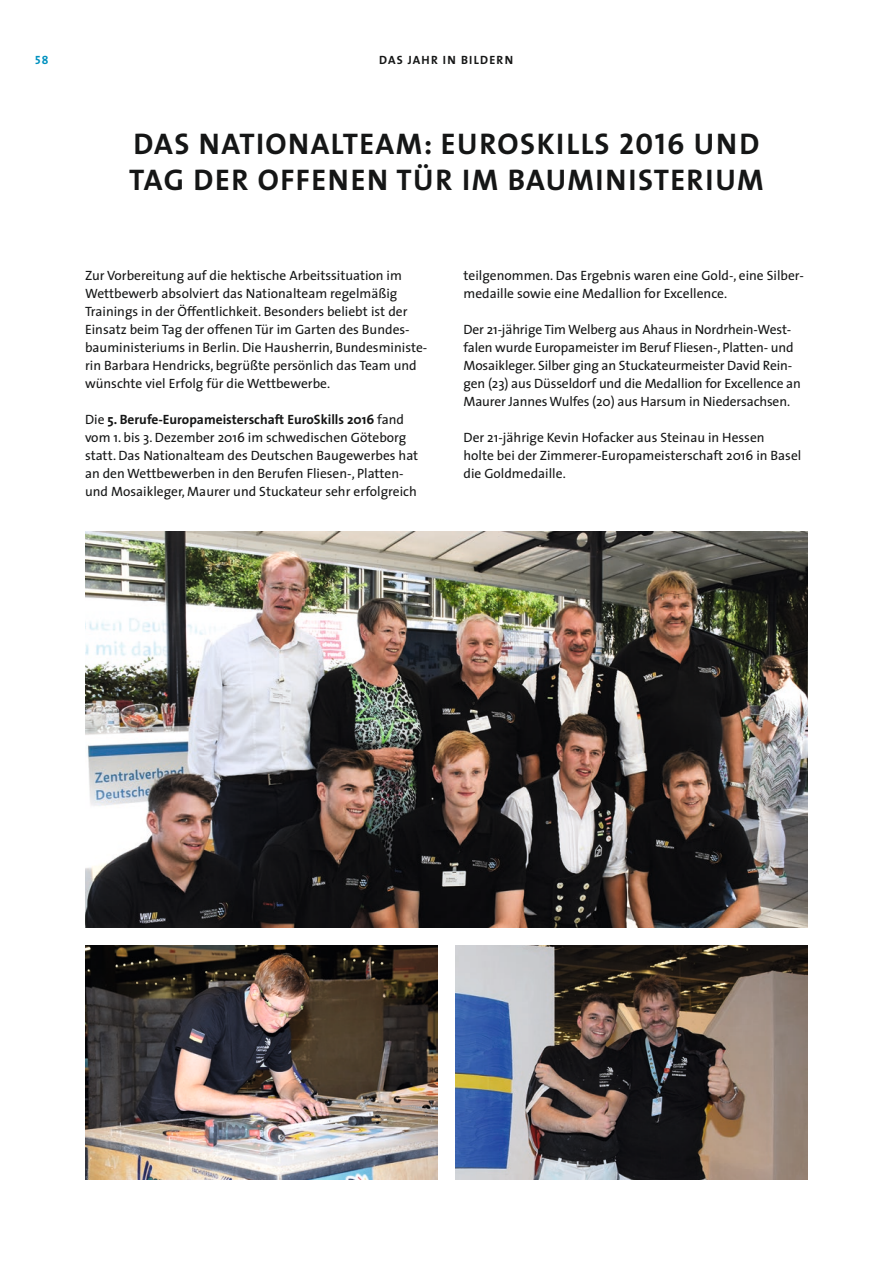
<style>
.page{position:relative;width:893px;height:1263px;background:#fff}
.page>*{position:absolute;margin:0;border:0;box-sizing:border-box;transform-origin:0 0}
.t1{font:30px/36px "The Sans Bold Caps";letter-spacing:.05em;color:#151616}
.t2{font:13.5px/18px "The Sans";color:#151616}
.t3{font:12px "The Sans Bold Caps";color:#151616}
.t4{font:12px "The Sans Bold Caps";color:#0091bf}
.s1{font-weight:700}
</style>
<div class="page">
<img style="left:85px;top:946px;width:352px;height:234px">
<img style="left:85px;top:532px;width:723px;height:396px">
<img style="left:455px;top:946px;width:353px;height:234px">
<p class="t4" style="left:35px;top:50px;width:15px">58</p>
<p class="t3" style="left:379px;top:50px;width:8px">DASJAHRINBILDERN</p>
<h1 class="t1" style="left:129px;top:125px;width:636px">DAS NATIONALTEAM: EUROSKILLS 2016 UND<br>TAG DER OFFENEN TÜR IM BAUMINISTERIUM</h1>
<p class="t2" style="left:85px;top:266px;width:344px">Zur Vorbereitung auf die hektische Arbeitssituation im Wettbewerb absolviert das Nationalteam regelmäßig Trainings in der Öffentlichkeit. Besonders beliebt ist der Einsatz beim Tag der offenen Tür im Garten des Bundes&shy;bauministeriums in Berlin. Die Hausherrin, Bundesministe&shy;rin Barbara Hendricks, begrüßte persönlich das Team und wünschte viel Erfolg für die Wettbewerbe.</p>
<p class="t2" style="left:85px;top:410px;width:335px">Die <span class="s1">5. Berufe-Europameisterschaft EuroSkills 2016</span> fand vom 1. bis 3. Dezember 2016 im schwedischen Göteborg statt. Das Nationalteam des Deutschen Baugewerbes hat an den Wettbewerben in den Berufen Fliesen-, Platten&shy;und Mosaikleger, Maurer und Stuckateur sehr erfolgreich</p>
<p class="t2" style="left:463px;top:266px;width:342px">teilgenommen. Das Ergebnis waren eine Gold-, eine Silber&shy;medaille sowie eine Medallion for Excellence.</p>
<p class="t2" style="left:463px;top:320px;width:339px">Der 21-jährige Tim Welberg aus Ahaus in Nordrhein-West&shy;falen wurde Europameister im Beruf Fliesen-, Platten- und Mosaikleger. Silber ging an Stuckateurmeister David Rein&shy;gen (23) aus Düsseldorf und die Medallion for Excellence an Maurer Jannes Wulfes (20) aus Harsum in Niedersachsen.</p>
<p class="t2" style="left:463px;top:428px;width:339px">Der 21-jährige Kevin Hofacker aus Steinau in Hessen<br>holte bei der Zimmerer-Europameisterschaft 2016 in Basel die Goldmedaille.</p>
</div>
